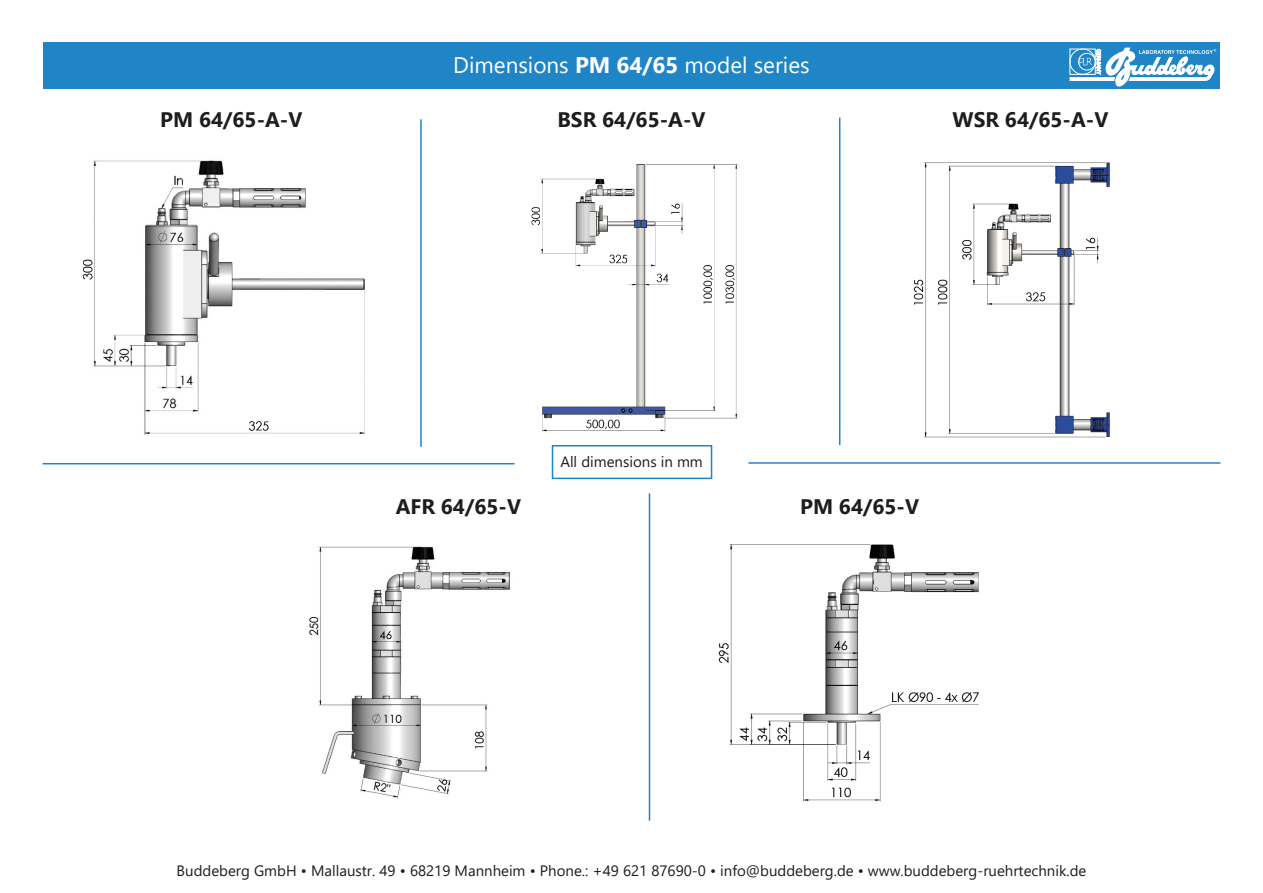
<style>
.page{position:relative;width:1263px;height:893px;background:#fff}
.page>*{position:absolute;margin:0;border:0;box-sizing:border-box;transform-origin:0 0}
.t1{font:22.5px "Segoe UI";color:#fff}
.t2{font:700 21px "Segoe UI";color:#1d1d1b}
.t3{font:15px "Segoe UI";color:#1d1d1b}
.s1{font-weight:700}
</style>
<div class="page">
<div style="left:43px;top:43px;width:1177px;height:46px;background:#1f85c7"></div>
<img style="left:83px;top:160px;width:282px;height:275px">
<img style="left:531px;top:164px;width:207px;height:268px">
<img style="left:913px;top:162px;width:197px;height:276px">
<img style="left:309px;top:546px;width:201px;height:253px">
<img style="left:718px;top:544px;width:261px;height:258px">
<hr style="left:420px;top:119px;width:2px;height:328px;background:#1f85c7">
<hr style="left:43px;top:463px;width:471px;height:1px;background:#1f85c7">
<svg style="left:1069px;top:48px;width:147px;height:39px"></svg>
<hr style="left:649px;top:493px;width:1px;height:328px;background:#1f85c7">
<hr style="left:839px;top:118px;width:1px;height:327px;background:#1f85c7">
<div style="left:552px;top:445px;width:160px;height:34px;border:2px solid #1f85c7"></div>
<hr style="left:748px;top:462px;width:472px;height:2px;background:#1f85c7">
<h2 class="t2" style="left:160px;top:100px;width:144px">PM 64/65-A-V</h2>
<h1 class="t1" style="left:453px;top:43px;width:358px">Dimensions <span class="s1">PM 64/65</span> model series</h1>
<h2 class="t2" style="left:557px;top:100px;width:150px">BSR 64/65-A-V</h2>
<h2 class="t2" style="left:952px;top:100px;width:157px">WSR 64/65-A-V</h2>
<p class="t3" style="left:560px;top:447px;width:144px">All dimensions in mm</p>
<h2 class="t2" style="left:396px;top:486px;width:127px">AFR 64/65-V</h2>
<h2 class="t2" style="left:800px;top:486px;width:120px">PM 64/65-V</h2>
<p class="t3" style="left:177px;top:856px;width:911px">Buddeberg GmbH • Mallaustr. 49 • 68219 Mannheim • Phone.: +49 621 87690-0 • info@buddeberg.de • www.buddeberg-ruehrtechnik.de</p>
</div>
